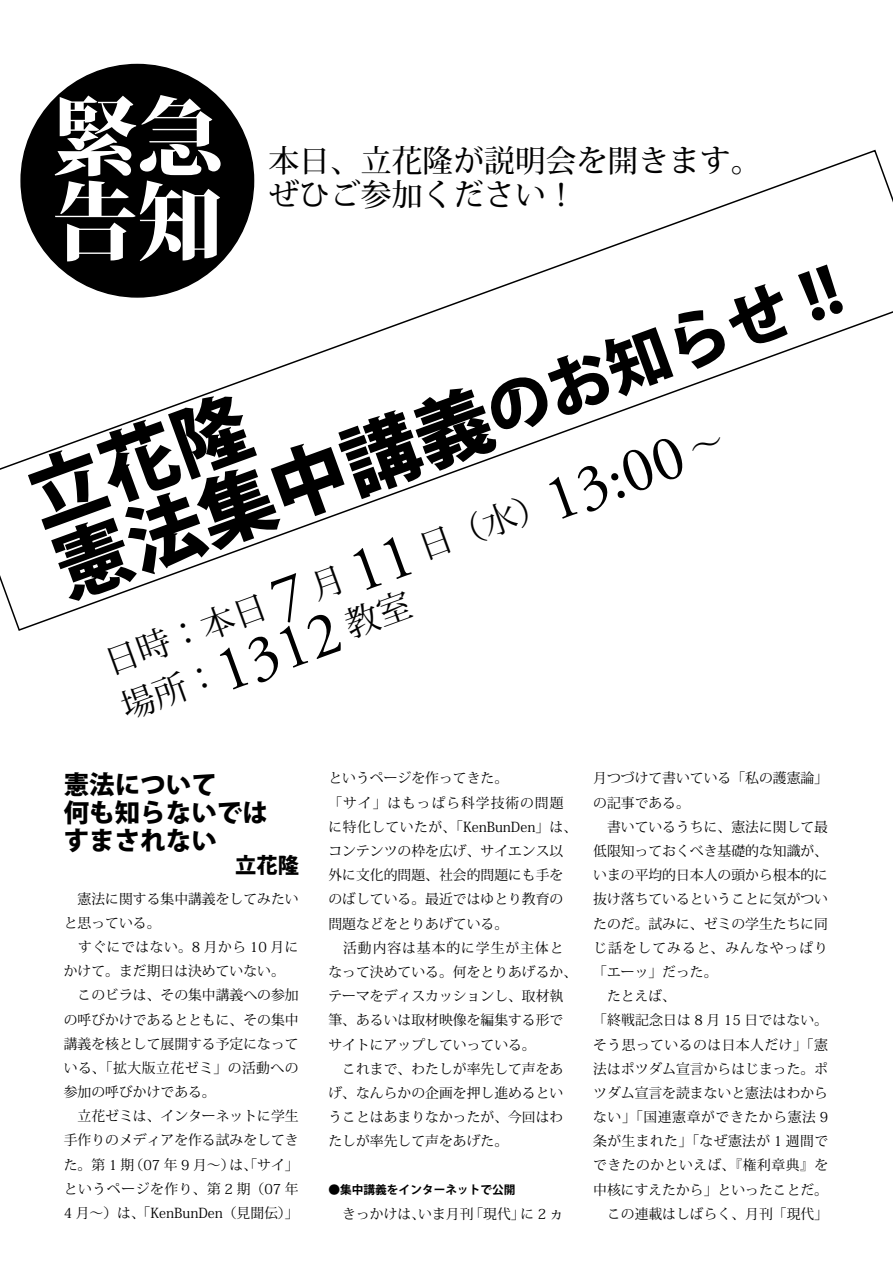
<style>
.page{position:relative;width:893px;height:1263px;background:#fff}
.page>*{position:absolute;margin:0;border:0;box-sizing:border-box;transform-origin:0 0}
.t1{font:800 85.05px/85.1px "Koz Min Pro";color:#fff}
.t2{font:800 76.5px "Koz Go Pro";color:#000}
.t3{font:63.75px "Adobe Garamond Pro";color:#000}
.t4{font:34.05px "Koz Min Pro";color:#000}
.t5{font:500 30.9px/34px "Koz Min Pro";color:#000}
.t6{font:800 25.5px/27.6px "Koz Go Std";color:#000}
.t7{font:800 21.3px "Koz Go Std";color:#000}
.t8{font:13.8px/24.2px "Koz Min Pro";color:#000}
.t9{font:13.8px "Koz Min Pro";letter-spacing:.04em;color:#000}
.t10{font:13.8px "Koz Min Pro";letter-spacing:.035em;color:#000}
.t11{font:700 11.7px "Koz Go Std";color:#000}
.s1{font-size:63.75px}
.s2{font-family:"Koz Min Pro";font-size:34.05px}
</style>
<div class="page">
<svg style="left:0;top:149px;width:893px;height:482px"></svg>
<div style="left:21px;top:65px;width:233px;height:232px;background:#000;border-radius:50%"></div>
<svg style="left:21px;top:386px;width:237px;height:144px"></svg>
<svg style="left:797px;top:264px;width:47px;height:58px"></svg>
<svg style="left:691px;top:435px;width:31px;height:17px"></svg>
<svg style="left:269px;top:535px;width:145px;height:96px"></svg>
<h1 class="t1" style="left:53px;top:90px;width:172px">緊急告知</h1>
<h3 class="t5" style="left:268px;top:142px;width:495px">本日、立花隆が説明会を開きます。ぜひご参加ください!</h3>
<h2 class="t2" style="left:40px;top:525px;width:780px;rotate:-20deg">憲法集中講義<span class="s1">のお知らせ</span></h2>
<h3 class="t3" style="left:535px;top:467px;width:145px;rotate:-20deg">13:00</h3>
<h3 class="t4" style="left:411px;top:526px;width:138px;rotate:-20deg">日（水(</h3>
<h3 class="t4" style="left:98px;top:640px;width:172px;rotate:-20deg">日時：本日</h3>
<h3 class="t3" style="left:173px;top:649px;width:163px;rotate:-20deg"><span class="s2">：</span>1312</h3>
<h3 class="t6" style="left:64px;top:773px;width:206px">憲法について<br>何も知らないではすまされない</h3>
<h3 class="t7" style="left:235px;top:852px;width:65px">立花隆</h3>
<p class="t8" style="left:64px;top:886px;width:236px">　憲法に関する集中講義をしてみたい</p>
<p class="t8" style="left:64px;top:910px;width:98px">と思っている。</p>
<p class="t9" style="left:64px;top:937px;width:236px">　すぐにではない。8 月から 10 月に</p>
<p class="t8" style="left:64px;top:958px;width:223px">かけて。まだ期日は決めていない。</p>
<p class="t8" style="left:64px;top:983px;width:236px">　このビラは、その集中講義への参加</p>
<p class="t8" style="left:64px;top:1007px;width:236px">の呼びかけであるとともに、その集中</p>
<p class="t8" style="left:64px;top:1031px;width:236px">講義を核として展開する予定になって</p>
<p class="t10" style="left:64px;top:1058px;width:236px">いる、「拡大版立花ゼミ」の活動への</p>
<p class="t8" style="left:64px;top:1079px;width:154px">参加の呼びかけである。</p>
<p class="t8" style="left:64px;top:1104px;width:236px">　立花ゼミは、インターネットに学生</p>
<p class="t8" style="left:64px;top:1128px;width:236px">手作りのメディアを作る試みをしてき</p>
<p class="t8" style="left:230px;top:1152px;width:71px">は、「サイ「</p>
<p class="t8" style="left:130px;top:1152px;width:106px">（07 年 9 月～）</p>
<p class="t8" style="left:64px;top:1152px;width:236px">た。第1 期<br>というページを作り、第 2 期（07 年<br>4 月～）は、「KenBunDen（見聞伝「(</p>
<p class="t8" style="left:328px;top:766px;width:250px">というページを作ってきた。<br>「サイ」はもっぱら科学技術の問題に特化していたが、「KenBunDen」は、コンテンツの枠を広げ、サイエンス以外に文化的問題、社会的問題にも手をのばしている。最近ではゆとり教育の問題などをとりあげている。<br>　活動内容は基本的に学生が主体となって決めている。何をとりあげるか、テーマをディスカッションし、取材執筆、あるいは取材映像を編集する形でサイトにアップしていっている。<br>　これまで、わたしが率先して声をあげ、なんらかの企画を押し進めるということはあまりなかったが、今回はわたしが率先して声をあげた。</p>
<p class="t11" style="left:328px;top:1182px;width:189px">●集中講義をインターネットで公開</p>
<p class="t8" style="left:520px;top:1201px;width:45px">に2ヵ</p>
<p class="t8" style="left:469px;top:1201px;width:57px">「現代」</p>
<p class="t8" style="left:418px;top:1201px;width:57px">いま月刊</p>
<p class="t8" style="left:328px;top:1201px;width:98px">　きっかけは、</p>
<p class="t8" style="left:593px;top:766px;width:236px">月つづけて書いている「私の護憲論「の記事である。<br>　書いているうちに、憲法に関して最低限知っておくべき基礎的な知識が、いまの平均的日本人の頭から根本的に抜け落ちているということに気がついたのだ。試みに、ゼミの学生たちに同じ話をしてみると、みんなやっぱり「エーッ」だった。<br>　たとえば、<br>「終戦記念日は 8 月 15 日ではない。そう思っているのは日本人だけ」「憲法はポツダム宣言からはじまった。ポツダム宣言を読まないと憲法はわからない」「国連憲章ができたから憲法 9条が生まれた」「なぜ憲法が 1 週間でできたのかといえば、『権利章典』を中核にすえたから」といったことだ。　この連載はしばらく、月刊「現代「</p>
</div>
